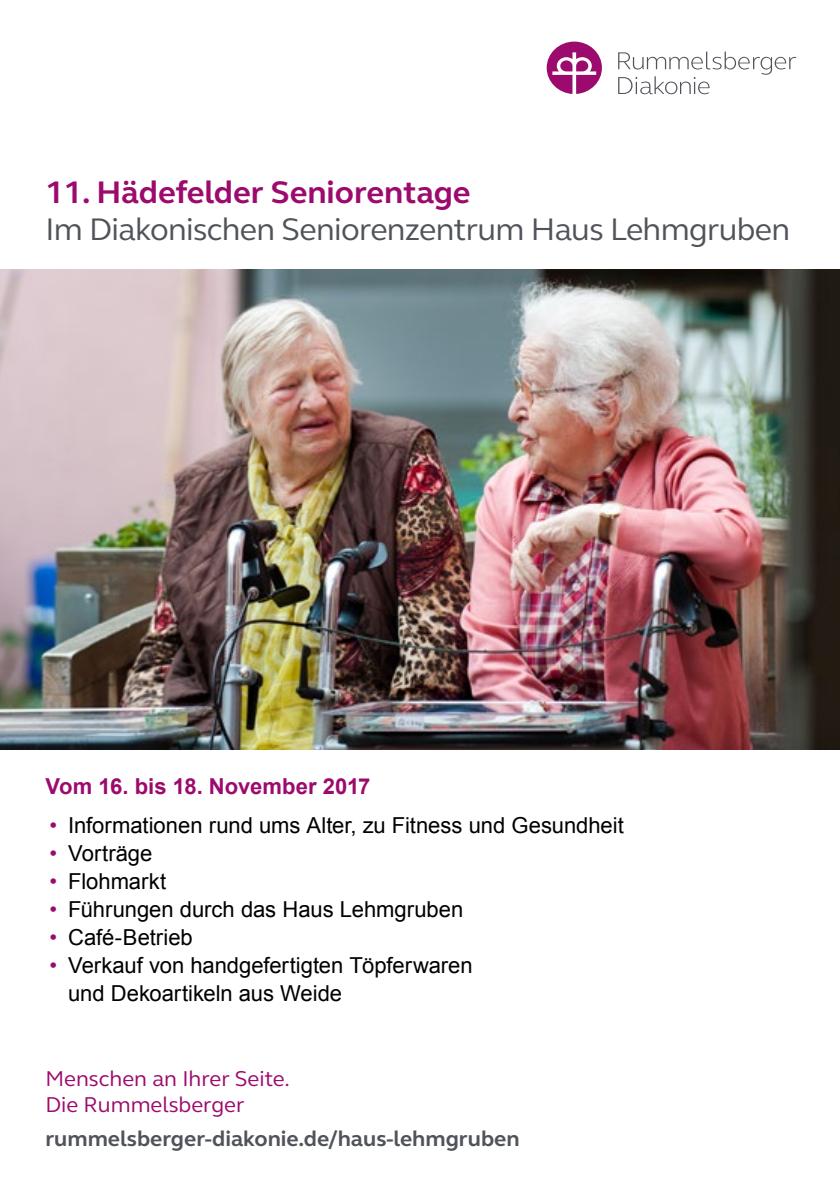
<style>
.page{position:relative;width:840px;height:1191px;background:#fff}
.page>*{position:absolute;margin:0;border:0;box-sizing:border-box;transform-origin:0 0}
.Head_grau{font:32px "FS Elliot";letter-spacing:-.02em;color:#50535a}
.Head_brombeer{font:700 32px "FS Elliot";color:#9d0a6d}
.t1{font:22px/28px "Arial";color:#000}
.Claim_grau{font:700 22px "FS Elliot";color:#50535a}
.Claim_brombeer{font:22px "FS Elliot";color:#9d0a6d}
.t2{font:700 22px "Arial";letter-spacing:.005em;color:#9d0a6d}
.s1{color:#9d0a6d}
</style>
<div class="page">
<svg style="left:618px;top:52px;width:177px;height:42px"></svg>
<svg style="left:546px;top:42px;width:55px;height:52px"></svg>
<img style="left:0;top:269px;width:839px;height:480px">
<p class="Head_brombeer" style="left:45px;top:171px;width:426px">11. Hädefelder Seniorentage</p>
<p class="Head_grau" style="left:45px;top:208px;width:745px">Im Diakonischen Seniorenzentrum Haus Lehmgruben</p>
<p class="t2" style="left:45px;top:771px;width:326px">Vom 16. bis 18. November 2017</p>
<p class="t1" style="left:49px;top:811px;width:575px"><span class="s1">•</span> Informationen rund ums Alter, zu Fitness und Gesundheit</p>
<p class="t1" style="left:49px;top:839px;width:104px"><span class="s1">•</span> Vorträge</p>
<p class="t1" style="left:49px;top:867px;width:118px"><span class="s1">•</span> Flohmarkt</p>
<p class="t1" style="left:49px;top:895px;width:415px"><span class="s1">•</span> Führungen durch das Haus Lehmgruben</p>
<p class="t1" style="left:49px;top:923px;width:145px"><span class="s1">•</span> Café-Betrieb</p>
<p class="t1" style="left:68px;top:951px;width:406px;text-indent:-19px"><span class="s1">•</span> Verkauf von handgefertigten Töpferwaren und Dekoartikeln aus Weide</p>
<p class="Claim_brombeer" style="left:45px;top:1063px;width:246px">Menschen an Ihrer Seite.</p>
<p class="Claim_brombeer" style="left:45px;top:1089px;width:200px">Die Rummelsberger</p>
<p class="Claim_grau" style="left:45px;top:1123px;width:475px">rummelsberger-diakonie.de/haus-lehmgruben</p>
</div>
